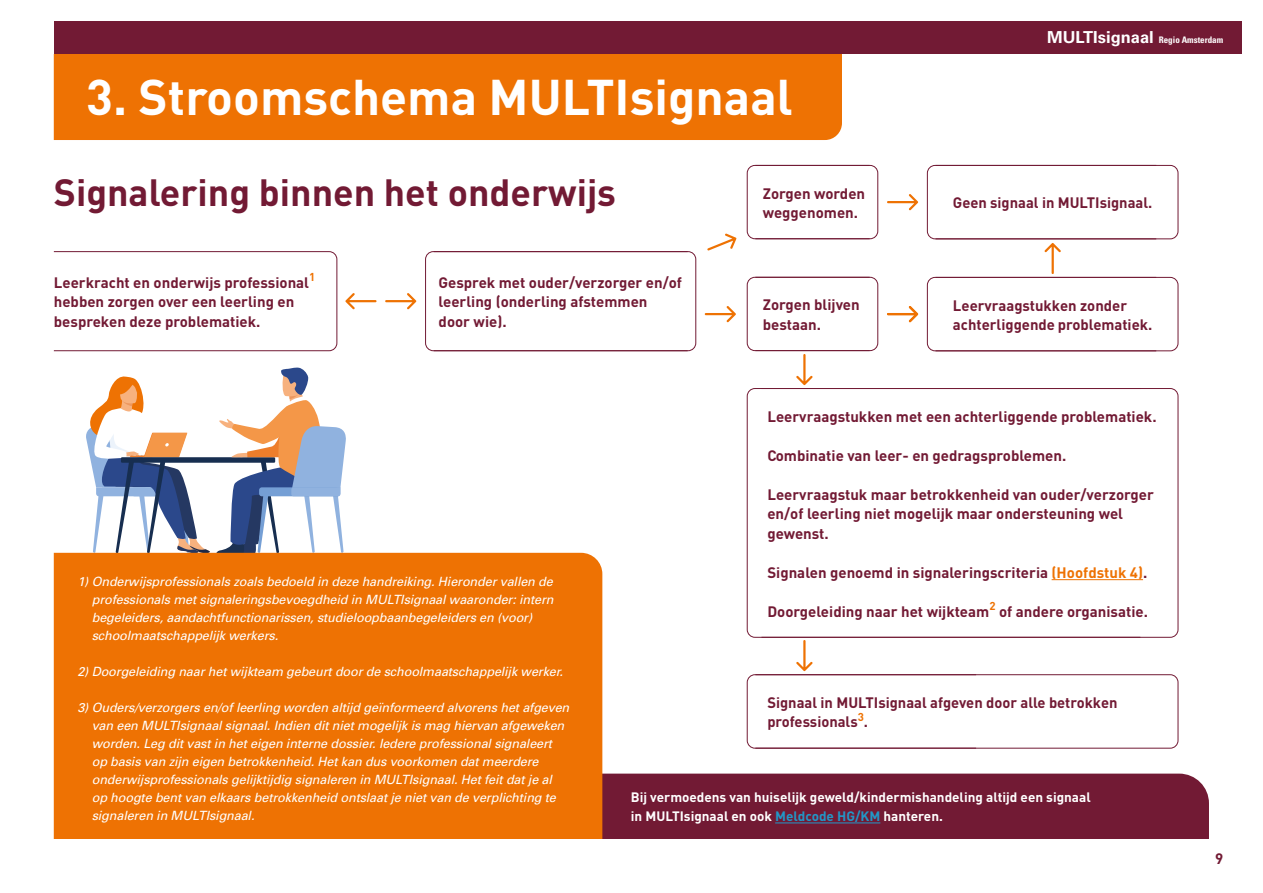
<style>
.page{position:relative;width:1263px;height:893px;background:#fff}
.page>*{position:absolute;margin:0;border:0;box-sizing:border-box;transform-origin:0 0}
.Heading_1{font:700 49.5px "DIN";color:#fff}
.t1{font:700 37.5px "DIN";color:#721a34}
.t2{font:700 15px/19.5px "DIN";color:#721a34}
.Intro_Wit{font:700 13.5px "DIN";color:#fff}
.Subheading{font:italic 12.75px/18px "Univers";letter-spacing:-.01em;color:#fff}
.t3{font:700 condensed 9px "Univers";color:#fff}
.s1{font-stretch:normal;font-size:16.5px}
.s2{color:#ee7203}
.s3{color:#2297c7}
</style>
<div class="page">
<div style="left:54px;top:21px;width:1188px;height:33px;background:#721a34"></div>
<div style="left:121px;top:457px;width:154px;height:6px;background:#172e50"></div>
<svg style="left:85px;top:376px;width:125px;height:177px"></svg>
<svg style="left:216px;top:367px;width:130px;height:186px"></svg>
<div style="left:54px;top:54px;width:788px;height:86px;background:#ee7203"></div>
<div style="left:602px;top:774px;width:607px;height:65px;background:#721a34"></div>
<div style="left:54px;top:553px;width:548px;height:286px;background:#ee7203"></div>
<hr style="left:775px;top:823px;width:105px;height:1px;background:#2297c7">
<svg style="left:53px;top:251px;width:285px;height:100px"></svg>
<svg style="left:385px;top:293px;width:31px;height:16px"></svg>
<svg style="left:345px;top:293px;width:31px;height:16px"></svg>
<svg style="left:425px;top:251px;width:271px;height:100px"></svg>
<svg style="left:707px;top:233px;width:29px;height:18px"></svg>
<svg style="left:746px;top:165px;width:132px;height:74px"></svg>
<svg style="left:1141px;top:388px;width:38px;height:250px"></svg>
<svg style="left:746px;top:388px;width:395px;height:250px"></svg>
<svg style="left:887px;top:194px;width:31px;height:16px"></svg>
<svg style="left:887px;top:306px;width:31px;height:16px"></svg>
<svg style="left:746px;top:277px;width:132px;height:108px"></svg>
<svg style="left:705px;top:306px;width:31px;height:16px"></svg>
<svg style="left:746px;top:640px;width:433px;height:109px"></svg>
<svg style="left:927px;top:165px;width:252px;height:186px"></svg>
<h2 class="Heading_1" style="left:86px;top:65px;width:708px">3. Stroomschema MULTIsignaal</h2>
<p class="t1" style="left:54px;top:167px;width:564px">Signalering binnen het onderwijs</p>
<p class="t2" style="left:54px;top:272px;width:263px">Leerkracht en onderwijs professional<sup>1 </sup>hebben zorgen over een leerling en bespreken deze problematiek.</p>
<p class="t2" style="left:439px;top:272px;width:245px">Gesprek met ouder/verzorger en/of leerling (onderling afstemmen door wie).</p>
<p class="t2" style="left:763px;top:183px;width:104px">Zorgen worden</p>
<p class="t2" style="left:763px;top:202px;width:97px">weggenomen.</p>
<p class="t2" style="left:763px;top:295px;width:98px">Zorgen blijven bestaan.</p>
<p class="t3" style="left:1047px;top:34px;width:178px"><span class="s1">MULTIsignaal</span> Regio Amsterdam</p>
<p class="t2" style="left:953px;top:193px;width:201px">Geen signaal in MULTIsignaal.</p>
<p class="t2" style="left:953px;top:295px;width:201px">Leervraagstukken zonder achterliggende problematiek.</p>
<p class="Subheading" style="left:92px;top:573px;width:463px;text-indent:-14px">1) Onderwijsprofessionals zoals bedoeld in deze handreiking. Hieronder vallen de professionals met signaleringsbevoegdheid in MULTIsignaal waaronder: intern begeleiders, aandachtfunctionarissen, studieloopbaanbegeleiders en (voor) schoolmaatschappelijk werkers.</p>
<p class="Subheading" style="left:77px;top:663px;width:487px">2) Doorgeleiding naar het wijkteam gebeurt door de schoolmaatschappelijk werker.</p>
<p class="Subheading" style="left:92px;top:699px;width:479px;text-indent:-14px">3) Ouders/verzorgers en/of leerling worden altijd geïnformeerd alvorens het afgeven van een MULTIsignaal signaal. Indien dit niet mogelijk is mag hiervan afgeweken worden. Leg dit vast in het eigen interne dossier. Iedere professional signaleert op basis van zijn eigen betrokkenheid. Het kan dus voorkomen dat meerdere onderwijsprofessionals gelijktijdig signaleren in MULTIsignaal. Het feit dat je al op hoogte bent van elkaars betrokkenheid ontslaat je niet van de verplichting te signaleren in MULTIsignaal.</p>
<p class="t2" style="left:767px;top:406px;width:391px">Leervraagstukken met een achterliggende problematiek.</p>
<p class="t2" style="left:767px;top:445px;width:300px">Combinatie van leer- en gedragsproblemen.</p>
<p class="t2" style="left:767px;top:484px;width:388px">Leervraagstuk maar betrokkenheid van ouder/verzorger en/of leerling niet mogelijk maar ondersteuning wel gewenst.</p>
<p class="t2" style="left:767px;top:562px;width:381px">Signalen genoemd in signaleringscriteria <span class="s2">(Hoofdstuk 4)</span>.</p>
<p class="t2" style="left:767px;top:601px;width:382px">Doorgeleiding naar het wijkteam<sup>2</sup> of andere organisatie.</p>
<p class="t2" style="left:767px;top:692px;width:352px">Signaal in MULTIsignaal afgeven door alle betrokken professionals<sup>3</sup>.</p>
<p class="Intro_Wit" style="left:631px;top:788px;width:461px">Bij vermoedens van huiselijk geweld/kindermishandeling altijd een signaal</p>
<p class="Intro_Wit" style="left:631px;top:807px;width:314px">in MULTIsignaal en ook <span class="s3">Meldcode HG/KM</span> hanteren.</p>
<p class="t2" style="left:1215px;top:848px;width:10px">9</p>
</div>
